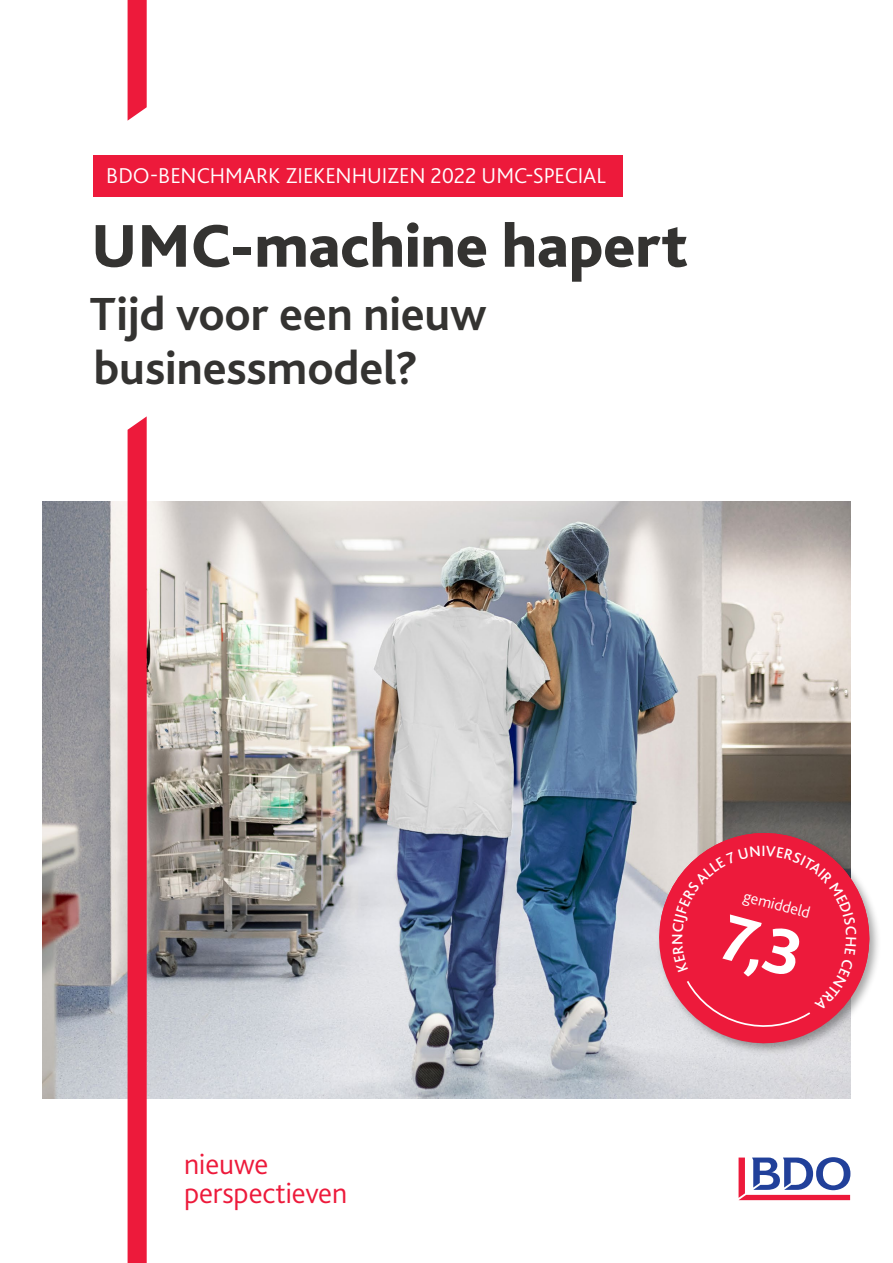
<style>
.page{position:relative;width:893px;height:1263px;background:#fff}
.page>*{position:absolute;margin:0;border:0;box-sizing:border-box;transform-origin:0 0}
.t1{font:800 63.15px "Bliss 2";letter-spacing:-.005em;color:#343331}
.t2{font:700 48.6px/54px "Bliss 2";letter-spacing:-.005em;color:#343331}
.t3{font:300 30px/28.5px "Bliss 2";letter-spacing:-.005em;color:#ed1a3b}
.t4{font:300 22.5px "Bliss 2";color:#fff}
.t5{font:300 16.35px "Bliss 2";color:#fff}
.t6{font:500 15.6px "Bliss 2";color:#fff}
</style>
<div class="page">
<img style="left:43px;top:502px;width:808px;height:597px">
<svg style="left:739px;top:1157px;width:111px;height:43px"></svg>
<div style="left:128px;top:416px;width:19px;height:847px;background:#ed1a3b"></div>
<svg style="left:128px;top:0;width:19px;height:121px"></svg>
<svg style="left:648px;top:822px;width:203px;height:233px;fill:#dddbdf"></svg>
<svg style="left:652px;top:822px;width:226px;height:205px"></svg>
<div style="left:94px;top:155px;width:529px;height:41px;background:#ed1a3b"></div>
<svg style="left:664px;top:839px;width:199px;height:196px"></svg>
<p class="t4" style="left:106px;top:161px;width:501px">BDO-BENCHMARK ZIEKENHUIZEN 2022 UMC-SPECIAL</p>
<h1 class="t1" style="left:91px;top:207px;width:598px">UMC-machine hapert</h1>
<h2 class="t2" style="left:90px;top:285px;width:398px">Tijd voor een nieuw businessmodel?</h2>
<h3 class="t3" style="left:184px;top:1149px;width:165px">nieuwe perspectieven</h3>
<p class="t6" style="left:667px;top:945px;width:13px;rotate:-90deg">N</p>
<p class="t6" style="left:761px;top:841px;width:6px">I</p>
<p class="t5" style="left:747px;top:886px;width:70px;rotate:15deg">gemiddeld</p>
</div>
